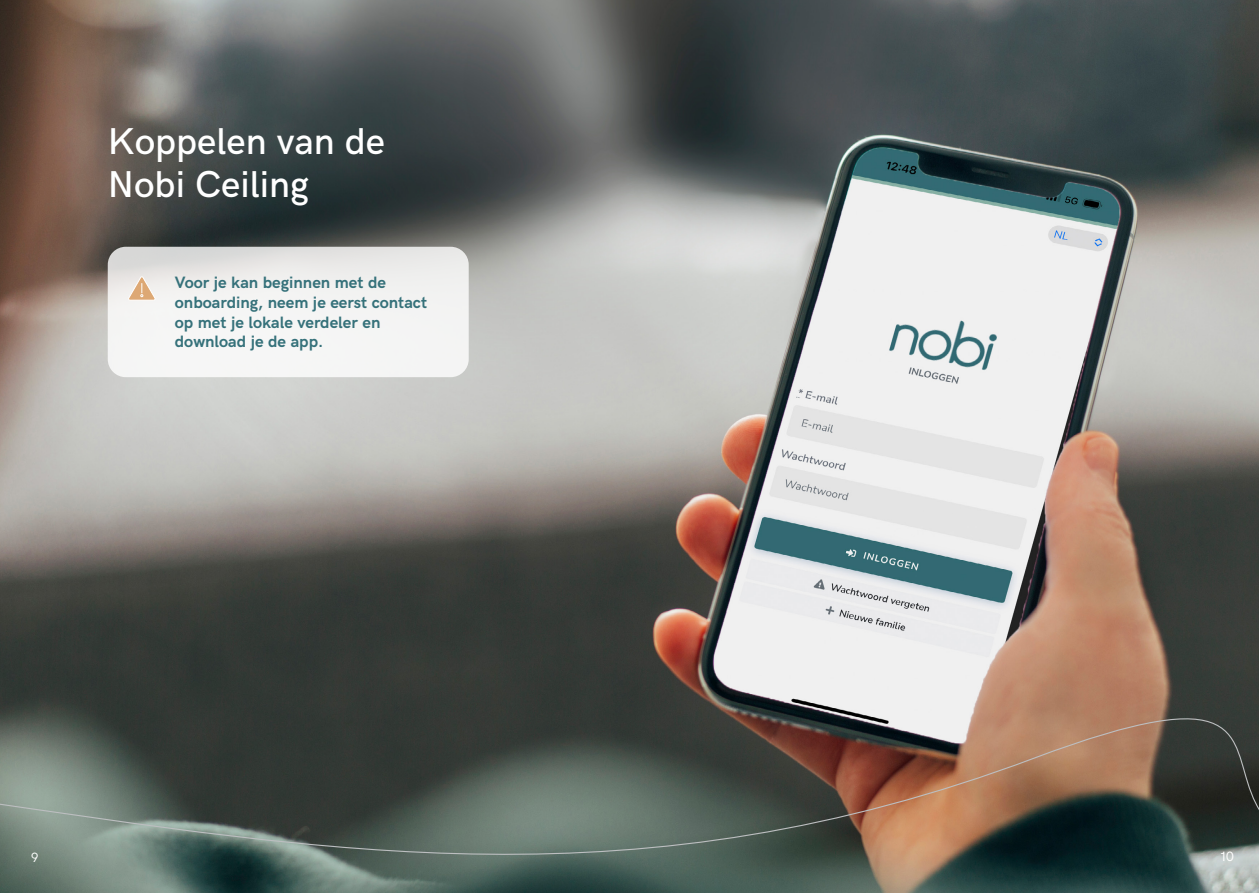
<style>
.page{position:relative;width:1259px;height:893px;background:#fff}
.page>*{position:absolute;margin:0;border:0;box-sizing:border-box;transform-origin:0 0}
.t1{font:500 37.5px/43.5px "HK Grotesk";color:#fff}
.t2{font:700 16.5px/19.8px "HK Grotesk";color:#35717a}
.t3{font:13.5px "HK Grotesk";color:#fff}
</style>
<div class="page">
<img style="left:0;top:0;width:1259px;height:595px">
<svg style="left:108px;top:247px;width:361px;height:130px;fill:#f4f4f3"></svg>
<svg style="left:0;top:595px;width:1259px;height:298px;background:#606058"></svg>
<svg style="left:127px;top:276px;width:28px;height:25px"></svg>
<h1 class="t1" style="left:108px;top:116px;width:279px">Koppelen van de<br>Nobi Ceiling</h1>
<p class="t2" style="left:175px;top:271px;width:254px">Voor je kan beginnen met de onboarding, neem je eerst contact op met je lokale verdeler en download je de app.</p>
<p class="t3" style="left:31px;top:847px;width:9px">9</p>
<p class="t3" style="left:1220px;top:846px;width:15px">10</p>
</div>
